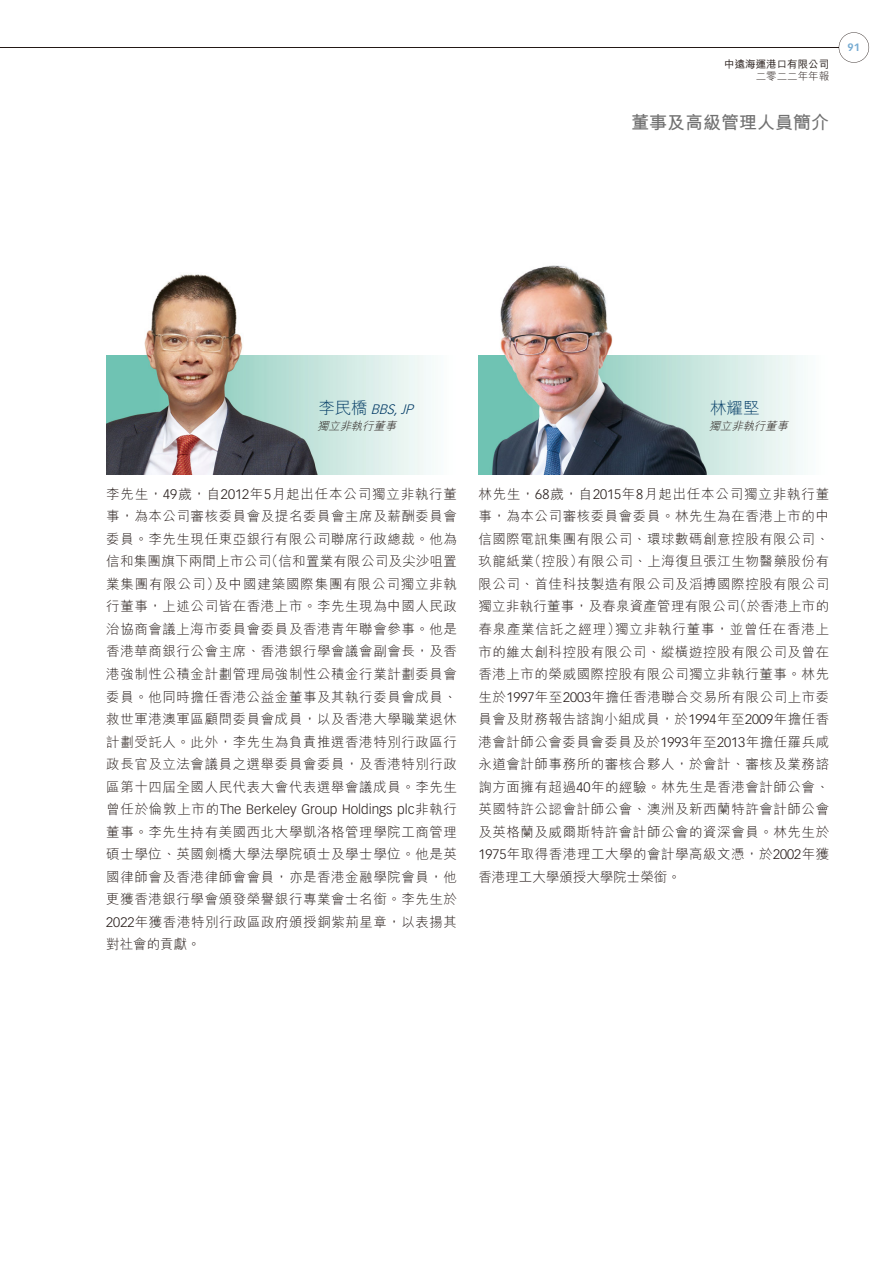
<style>
.page{position:relative;width:893px;height:1263px;background:#fff}
.page>*{position:absolute;margin:0;border:0;box-sizing:border-box;transform-origin:0 0}
.t1{font:18px "M Hei HK Bold E Ten B5 H";color:#717171}
.t2{font:16.5px "M Hei HK Light E Ten B5 H";color:#003964}
.t3{font:13.5px/22.5px "M Hei HK Light E Ten B5 H";letter-spacing:.04em;color:#231916;text-align:justify}
.t4{font:300 13.5px "Vectora LT Std";color:#231916}
.t5{font:italic 300 13.5px "Vectora LT Std";color:#003964}
.t6{font:italic 11.25px "M Hei HK Light E Ten B5 H";color:#231916}
.t7{font:10.5px "M Hei HK Medium E Ten B5 H";color:#231916}
.t8{font:10.5px "M Hei HK Light E Ten B5 H";color:#231916}
.t9{font:700 10.5px "Vectora LT Std";color:#76abd2}
.s1{font-family:"M Hei HK Light E Ten B5 H";font-weight:400;font-style:normal;font-size:16.5px}
.s2{font-family:"Vectora LT Std";font-weight:300}
.s3{font-family:"M Hei HK Light E Ten B5 H";font-weight:400}
</style>
<div class="page">
<svg style="left:839px;top:32px;width:30px;height:31px"></svg>
<hr style="left:0;top:47px;width:839px;height:1px;background:#231916">
<img style="left:500px;top:265px;width:113px;height:90px">
<img style="left:478px;top:355px;width:325px;height:120px">
<img style="left:144px;top:274px;width:99px;height:81px">
<img style="left:106px;top:355px;width:325px;height:120px">
<p class="t7" style="left:724px;top:60px;width:106px">中遠海運港口有限公司</p>
<p class="t8" style="left:756px;top:72px;width:75px">二零二二年年報</p>
<h1 class="t1" style="left:631px;top:115px;width:200px">董事及高級管理人員簡介</h1>
<p class="t9" style="left:848px;top:42px;width:14px">91</p>
<p class="t5" style="left:318px;top:403px;width:100px"><span class="s1">李民橋</span> BBS,JP</p>
<p class="t6" style="left:317px;top:421px;width:83px">獨立非執行董事</p>
<p class="t2" style="left:710px;top:401px;width:51px">林耀堅</p>
<p class="t6" style="left:709px;top:421px;width:83px">獨立非執行董事</p>
<p class="t3" style="left:106px;top:484px;width:352px">李先生，<span class="s2">49</span>歲，自<span class="s2">2012</span>年<span class="s2">5</span>月起出任本公司獨立非執行董事，為本公司審核委員會及提名委員會主席及薪酬委員會委員。李先生現任東亞銀行有限公司聯席行政總裁。他為信和集團旗下兩間上市公司（信和置業有限公司及尖沙咀置業集團有限公司）及中國建築國際集團有限公司獨立非執行董事，上述公司皆在香港上市。李先生現為中國人民政治協商會議上海市委員會委員及香港青年聯會參事。他是香港華商銀行公會主席、香港銀行學會議會副會長，及香港強制性公積金計劃管理局強制性公積金行業計劃委員會委員。他同時擔任香港公益金董事及其執行委員會成員、救世軍港澳軍區顧問委員會成員，以及香港大學職業退休計劃受託人。此外，李先生為負責推選香港特別行政區行政長官及立法會議員之選舉委員會委員，及香港特別行政區第十四屆全國人民代表大會代表選舉會議成員。李先生</p>
<p class="t4" style="left:106px;top:803px;width:352px"><span class="s3">曾任於倫敦上市的</span>The Berkeley Group Holdings plc<span class="s3">非執行</span></p>
<p class="t3" style="left:106px;top:822px;width:352px">董事。李先生持有美國西北大學凱洛格管理學院工商管理碩士學位、英國劍橋大學法學院碩士及學士學位。他是英國律師會及香港律師會會員，亦是香港金融學院會員，他更獲香港銀行學會頒發榮譽銀行專業會士名銜。李先生於<span class="s2">2022</span>年獲香港特別行政區政府頒授銅紫荊星章，以表揚其對社會的貢獻。</p>
<p class="t3" style="left:478px;top:484px;width:352px">林先生，<span class="s2">68</span>歲，自<span class="s2">2015</span>年<span class="s2">8</span>月起出任本公司獨立非執行董事，為本公司審核委員會委員。林先生為在香港上市的中信國際電訊集團有限公司、環球數碼創意控股有限公司、玖龍紙業（控股）有限公司、上海復旦張江生物醫藥股份有限公司、首佳科技製造有限公司及滔搏國際控股有限公司獨立非執行董事，及春泉資產管理有限公司（於香港上市的春泉產業信託之經理）獨立非執行董事，並曾任在香港上市的維太創科控股有限公司、縱橫遊控股有限公司及曾在香港上市的榮威國際控股有限公司獨立非執行董事。林先生於<span class="s2">1997</span>年至<span class="s2">2003</span>年擔任香港聯合交易所有限公司上市委員會及財務報告諮詢小組成員，於<span class="s2">1994</span>年至<span class="s2">2009</span>年擔任香港會計師公會委員會委員及於<span class="s2">1993</span>年至<span class="s2">2013</span>年擔任羅兵咸永道會計師事務所的審核合夥人，於會計、審核及業務諮詢方面擁有超過<span class="s2">40</span>年的經驗。林先生是香港會計師公會、英國特許公認會計師公會、澳洲及新西蘭特許會計師公會及英格蘭及威爾斯特許會計師公會的資深會員。林先生於<span class="s2">1975</span>年取得香港理工大學的會計學高級文憑，於<span class="s2">2002</span>年獲香港理工大學頒授大學院士榮銜。</p>
</div>
